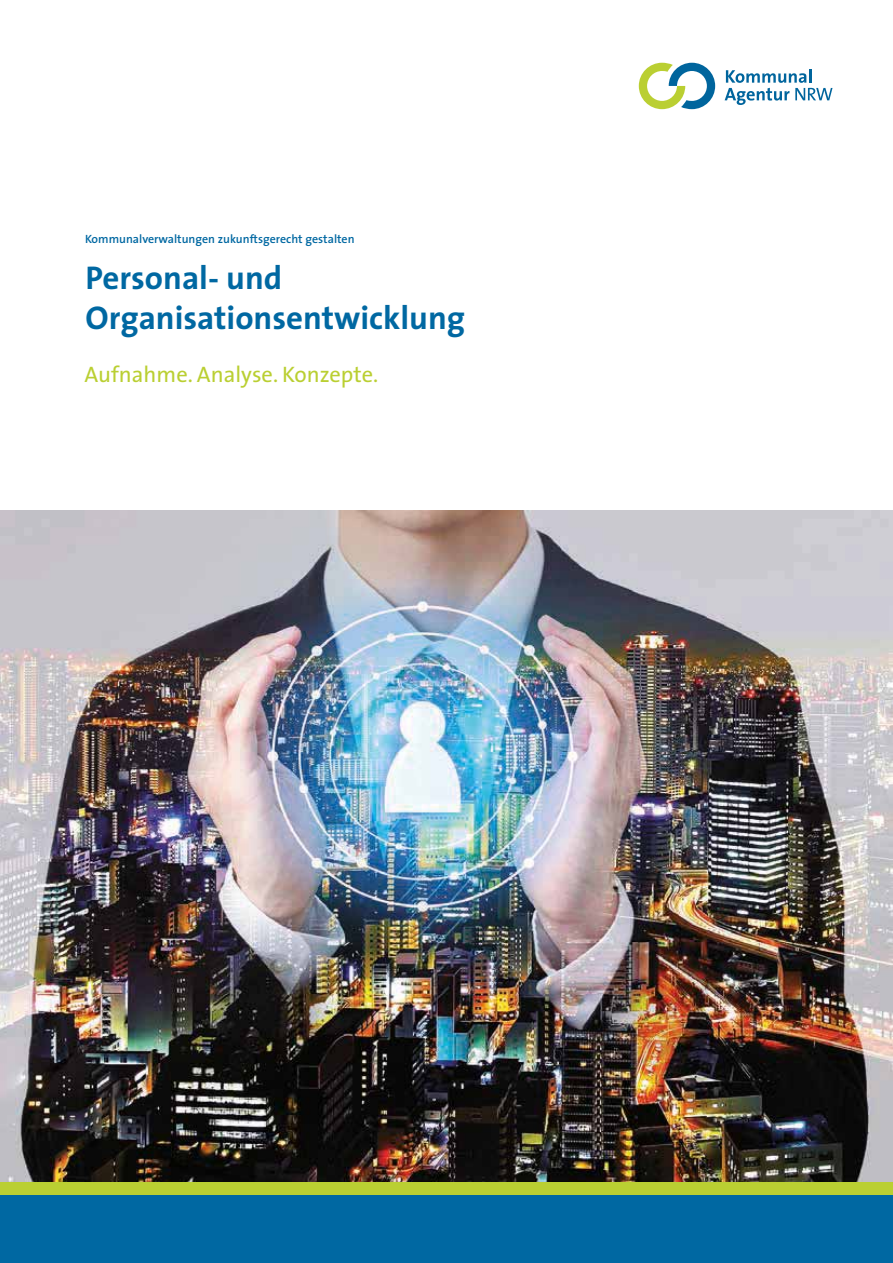
<style>
.page{position:relative;width:893px;height:1263px;background:#fff}
.page>*{position:absolute;margin:0;border:0;box-sizing:border-box;transform-origin:0 0}
.t1{font:700 33px/39.6px "The Sans";color:#0068a2}
.t2{font:22.5px "The Sans";color:#bacf32}
.t3{font:600 12px "The Sans";color:#0068a2}
</style>
<div class="page">
<img style="left:0;top:510px;width:893px;height:672px">
<svg style="left:724px;top:69px;width:108px;height:36px"></svg>
<svg style="left:639px;top:63px;width:76px;height:46px"></svg>
<div style="left:0;top:1195px;width:893px;height:68px;background:#0068a2"></div>
<div style="left:0;top:1182px;width:893px;height:13px;background:#bacf32"></div>
<p class="t3" style="left:85px;top:234px;width:271px">Kommunalverwaltungen zukunftsgerecht gestalten</p>
<h1 class="t1" style="left:85px;top:260px;width:381px">Personal- und<br>Organisationsentwicklung</h1>
<h2 class="t2" style="left:85px;top:367px;width:295px">Aufnahme. Analyse. Konzepte.</h2>
</div>
